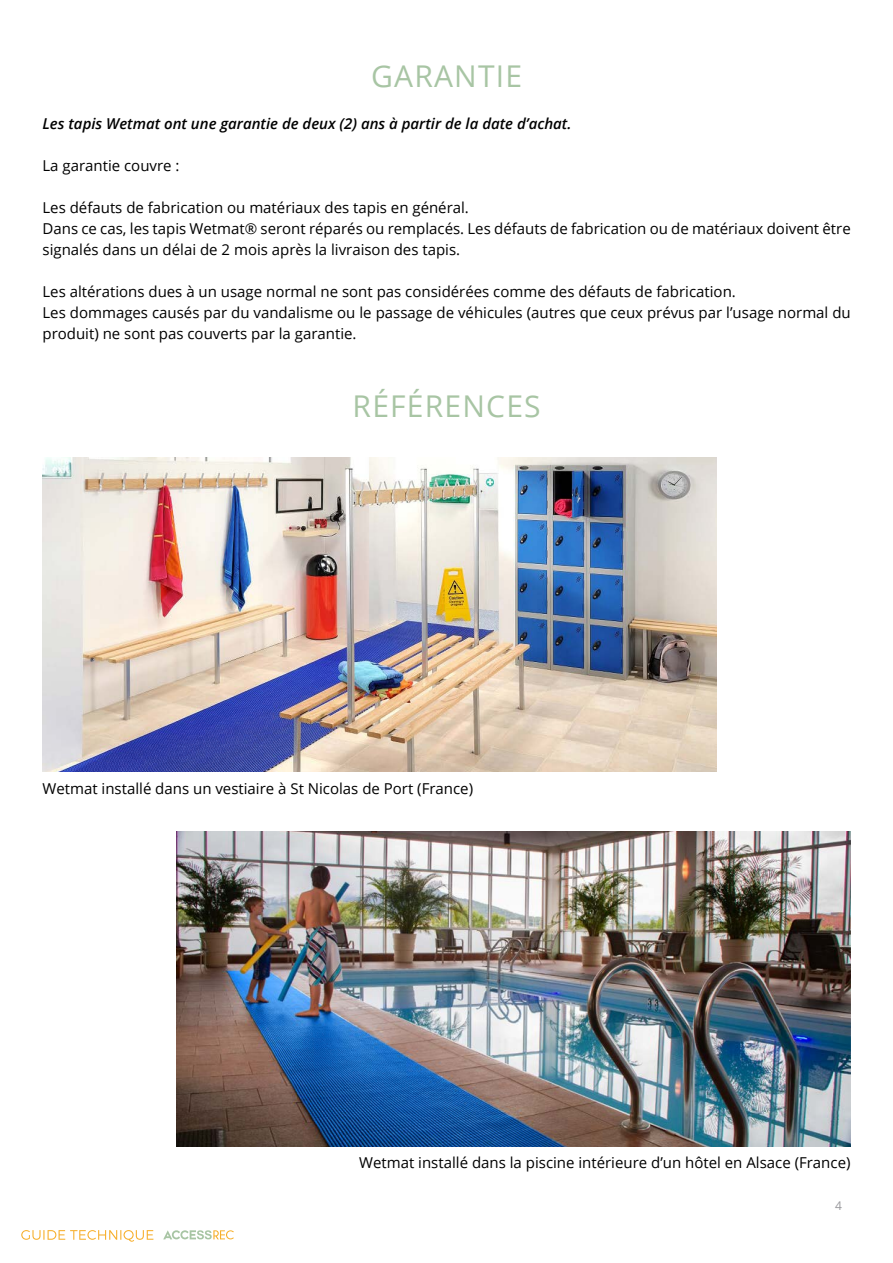
<style>
.page{position:relative;width:893px;height:1263px;background:#fff}
.page>*{position:absolute;margin:0;border:0;box-sizing:border-box;transform-origin:0 0}
.t1{font:30px "Open Sans";letter-spacing:.04em;color:#a8c5a4}
.t2{font:15px/21px "Open Sans";color:#000}
.t3{font:italic 600 15px "Open Sans";color:#000}
.t4{font:12px "Open Sans";color:#98989c}
</style>
<div class="page">
<svg style="left:21px;top:1230px;width:132px;height:12px"></svg>
<svg style="left:163px;top:1230px;width:71px;height:9px"></svg>
<img style="left:43px;top:457px;width:674px;height:315px">
<img style="left:177px;top:832px;width:674px;height:314px">
<p class="t1" style="left:371px;top:55px;width:153px">GARANTIE</p>
<p class="t3" style="left:43px;top:113px;width:530px">Les tapis Wetmat ont une garantie de deux (2) ans à partir de la date d’achat.</p>
<p class="t2" style="left:43px;top:154px;width:139px">La garantie couvre :</p>
<p class="t2" style="left:43px;top:196px;width:428px">Les défauts de fabrication ou matériaux des tapis en général.</p>
<p class="t2" style="left:43px;top:217px;width:810px">Dans ce cas, les tapis Wetmat® seront réparés ou remplacés. Les défauts de fabrication ou de matériaux doivent être signalés dans un délai de 2 mois après la livraison des tapis.</p>
<p class="t2" style="left:43px;top:280px;width:695px">Les altérations dues à un usage normal ne sont pas considérées comme des défauts de fabrication.</p>
<p class="t2" style="left:43px;top:301px;width:810px">Les dommages causés par du vandalisme ou le passage de véhicules (autres que ceux prévus par l’usage normal du produit) ne sont pas couverts par la garantie.</p>
<p class="t1" style="left:353px;top:385px;width:190px">RÉFÉRENCES</p>
<p class="t2" style="left:43px;top:778px;width:432px">Wetmat installé dans un vestiaire à St Nicolas de Port (France)</p>
<p class="t2" style="left:359px;top:1152px;width:493px">Wetmat installé dans la piscine intérieure d’un hôtel en Alsace (France)</p>
<p class="t4" style="left:835px;top:1197px;width:8px">4</p>
</div>
